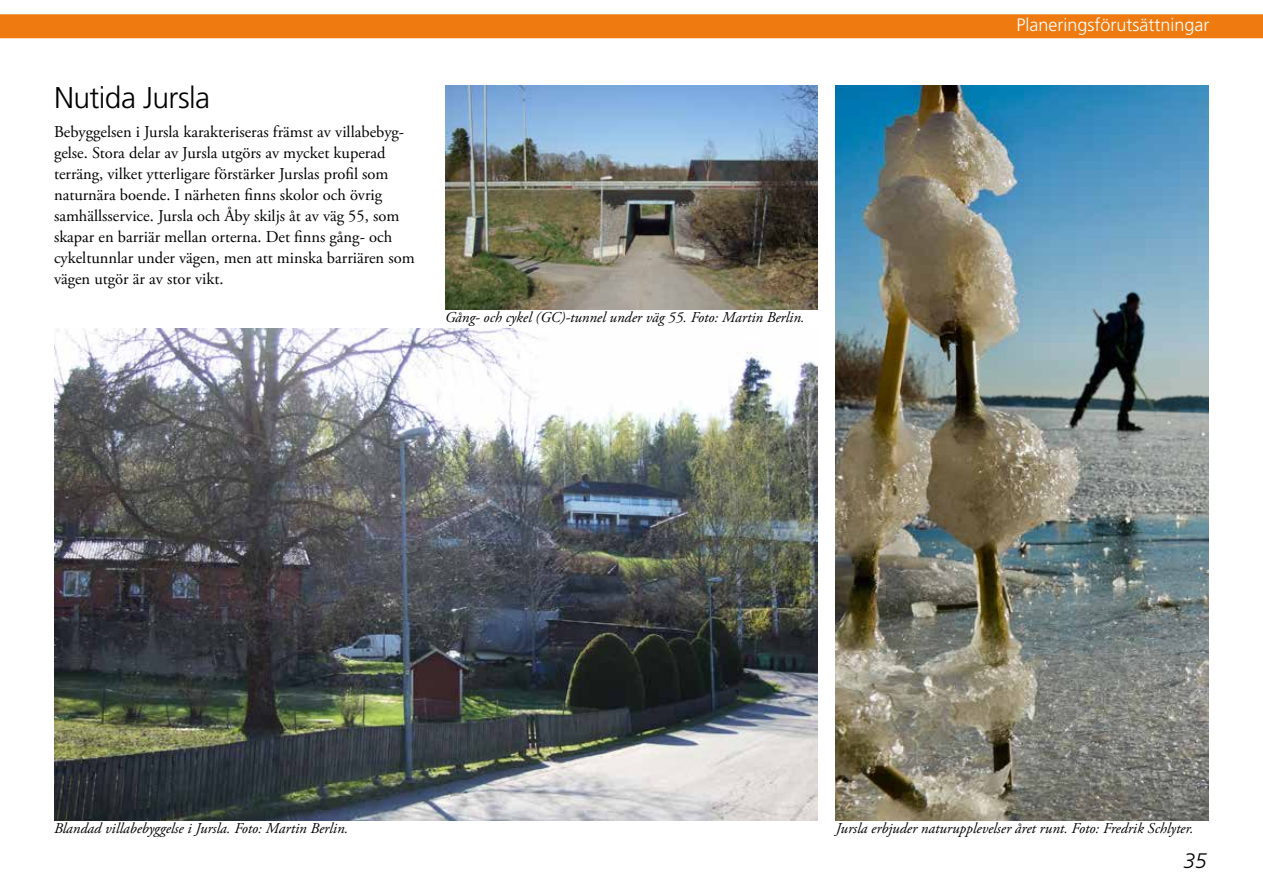
<style>
.page{position:relative;width:1263px;height:893px;background:#fff}
.page>*{position:absolute;margin:0;border:0;box-sizing:border-box;transform-origin:0 0}
.t1{font:300 30px "Frutiger LT Std";letter-spacing:-.02em;color:#000}
.t2{font:italic 300 21px "Frutiger LT Std";color:#000}
.t3{font:300 18px "Frutiger LT Std";color:#fff}
.t4{font:16.5px/21px "Adobe Garamond Pro";color:#000}
.t5{font:italic 15px "Adobe Garamond Pro";color:#000}
</style>
<div class="page">
<div style="left:0;top:14px;width:1263px;height:24px;background:#ef7b10"></div>
<img style="left:54px;top:328px;width:763px;height:493px">
<img style="left:445px;top:85px;width:373px;height:225px">
<img style="left:836px;top:85px;width:373px;height:736px">
<h1 class="t1" style="left:54px;top:80px;width:158px">Nutida Jursla</h1>
<p class="t4" style="left:54px;top:122px;width:362px">Bebyggelsen i Jursla karakteriseras främst av villabebyg&shy;gelse. Stora delar av Jursla utgörs av mycket kuperad terräng, vilket ytterligare förstärker Jurslas profil som naturnära boende. I närheten finns skolor och övrig samhällsservice. Jursla och Åby skiljs åt av väg 55, som skapar en barriär mellan orterna. Det finns gång- och cykeltunnlar under vägen, men att minska barriären som vägen utgör är av stor vikt.</p>
<p class="t5" style="left:445px;top:309px;width:361px">Gång- och cykel (GC)-tunnel under väg 55. Foto: Martin Berlin.</p>
<p class="t3" style="left:1016px;top:15px;width:195px">Planeringsförutsättningar</p>
<p class="t5" style="left:54px;top:819px;width:296px">Blandad villabebyggelse i Jursla. Foto: Martin Berlin.</p>
<p class="t5" style="left:836px;top:819px;width:359px">Jursla erbjuder naturupplevelser året runt. Foto: Fredrik Schlyter.</p>
<p class="t2" style="left:1184px;top:849px;width:24px">35</p>
</div>
